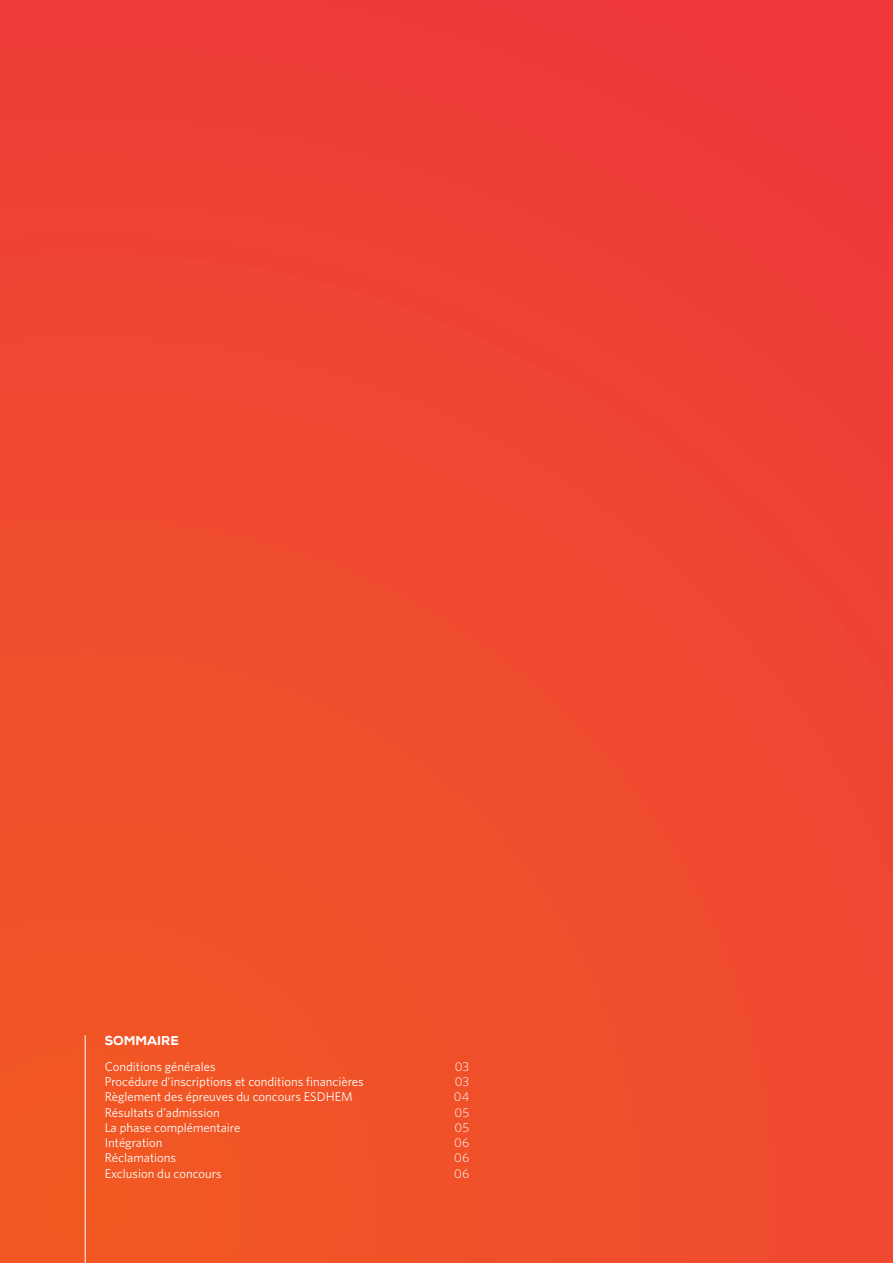
<style>
.page{position:relative;width:893px;height:1263px;background:#fff}
.page>*{position:absolute;margin:0;border:0;box-sizing:border-box;transform-origin:0 0}
.t1{font:12.75px "Whitney HTF";color:#fff}
.t2{font:300 12.75px/15.3px "Whitney";color:#fff;text-align:justify}
.t3{font:800 12.75px "Nexa";color:#fff}
</style>
<div class="page">
<div style="left:0;top:0;width:893px;height:1263px;background:linear-gradient(to right,#f04e2c,#ee4335)"></div>
<hr style="left:85px;top:1035px;width:1px;height:228px;background:#fff">
<p class="t3" style="left:105px;top:1032px;width:76px">SOMMAIRE</p>
<p class="t1" style="left:105px;top:1059px;width:112px">Conditions générales</p>
<p class="t1" style="left:105px;top:1074px;width:261px">Procédure d’inscriptions et conditions financières</p>
<p class="t1" style="left:105px;top:1089px;width:250px">Règlement des épreuves du concours ESDHEM</p>
<p class="t1" style="left:105px;top:1104px;width:116px">Résultats d’admission</p>
<p class="t1" style="left:105px;top:1120px;width:137px">La phase complémentaire</p>
<p class="t1" style="left:105px;top:1135px;width:59px">Intégration</p>
<p class="t1" style="left:105px;top:1150px;width:73px">Réclamations</p>
<p class="t1" style="left:105px;top:1166px;width:119px">Exclusion du concours</p>
<p class="t2" style="left:455px;top:1058px;width:16px">03</p>
<p class="t2" style="left:455px;top:1073px;width:16px">03</p>
<p class="t2" style="left:454px;top:1089px;width:17px">04<br>05<br>05<br>06</p>
<p class="t2" style="left:454px;top:1150px;width:17px">06</p>
<p class="t2" style="left:454px;top:1165px;width:17px">06</p>
</div>
